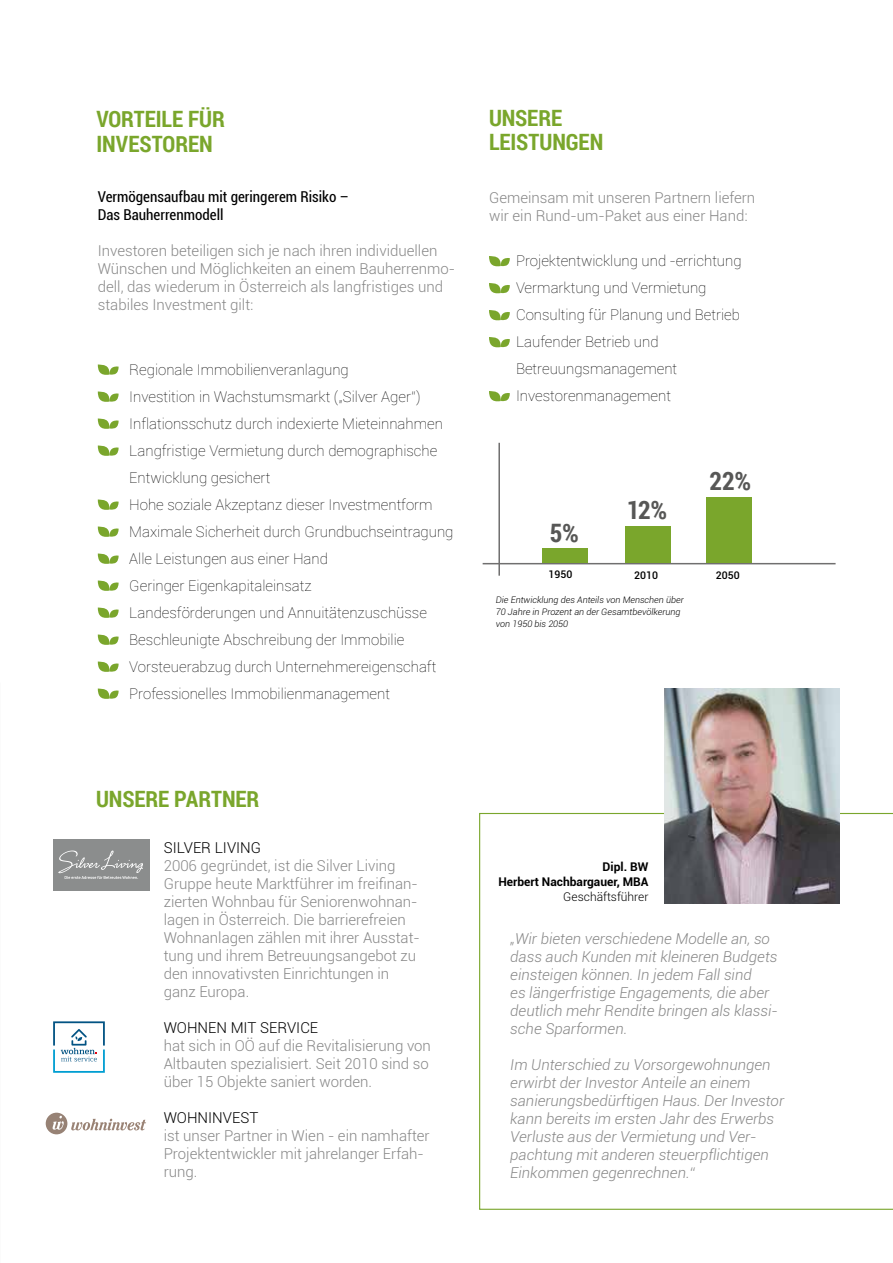
<style>
.page{position:relative;width:893px;height:1263px;background:#fff}
.page>*{position:absolute;margin:0;border:0;box-sizing:border-box;transform-origin:0 0}
.t1{font:700 25.35px "Roboto Condensed";color:#575756}
.t2{font:700 22.5px/24.6px "Roboto Condensed";color:#7aa62c}
.t3{font:300 15px/18px "Roboto";color:#878787}
.t4{font:100 15px/27px "Roboto";color:#000}
.t5{font:italic 300 15px/18px "Roboto";color:#878787}
.t6{font:condensed 15px/18px "Roboto";color:#000}
.t7{font:300 15px "Roboto";color:#000}
.t8{font:700 12px/15px "Roboto";color:#000;text-align:right}
.t9{font:300 12px "Roboto";color:#000}
.t10{font:500 10.5px "Roboto";color:#000}
.t11{font:italic 300 9px/12px "Roboto";color:#000}
</style>
<div class="page">
<svg style="left:479px;top:813px;width:414px;height:397px"></svg>
<svg style="left:489px;top:256px;width:21px;height:11px"></svg>
<svg style="left:489px;top:283px;width:21px;height:11px"></svg>
<svg style="left:489px;top:310px;width:21px;height:11px"></svg>
<svg style="left:489px;top:337px;width:21px;height:11px"></svg>
<svg style="left:489px;top:391px;width:21px;height:11px"></svg>
<svg style="left:98px;top:364px;width:21px;height:11px"></svg>
<svg style="left:98px;top:391px;width:21px;height:11px"></svg>
<svg style="left:98px;top:418px;width:21px;height:11px"></svg>
<svg style="left:98px;top:445px;width:21px;height:11px"></svg>
<svg style="left:98px;top:499px;width:21px;height:11px"></svg>
<svg style="left:98px;top:526px;width:21px;height:11px"></svg>
<svg style="left:98px;top:553px;width:21px;height:11px"></svg>
<svg style="left:98px;top:580px;width:21px;height:11px"></svg>
<svg style="left:98px;top:607px;width:21px;height:11px"></svg>
<svg style="left:98px;top:634px;width:21px;height:11px"></svg>
<svg style="left:98px;top:661px;width:21px;height:11px"></svg>
<svg style="left:98px;top:688px;width:21px;height:11px"></svg>
<div style="left:53px;top:839px;width:97px;height:51px;background:#8b8d8d"></div>
<svg style="left:58px;top:850px;width:84px;height:29px"></svg>
<img style="left:664px;top:689px;width:176px;height:215px">
<svg style="left:53px;top:1021px;width:52px;height:52px"></svg>
<hr style="left:498px;top:443px;width:2px;height:133px;background:#706f6f">
<hr style="left:483px;top:563px;width:353px;height:1px;background:#706f6f">
<div style="left:625px;top:526px;width:46px;height:37px;background:#7aa62c"></div>
<div style="left:706px;top:497px;width:46px;height:66px;background:#7aa62c"></div>
<div style="left:542px;top:548px;width:46px;height:15px;background:#7aa62c"></div>
<svg style="left:46px;top:1113px;width:100px;height:21px"></svg>
<h2 class="t2" style="left:96px;top:106px;width:130px">VORTEILE FÜR<br>INVESTOREN</h2>
<p class="t6" style="left:98px;top:187px;width:252px">Vermögensaufbau mit geringerem Risiko –<br>Das Bauherrenmodell</p>
<p class="t3" style="left:98px;top:241px;width:359px">Investoren beteiligen sich je nach ihren individuellen Wünschen und Möglichkeiten an einem Bauherrenmo&shy;dell, das wiederum in Österreich als langfristiges und stabiles Investment gilt:</p>
<p class="t4" style="left:129px;top:355px;width:326px">Regionale Immobilienveranlagung<br>Investition in Wachstumsmarkt („Silver Ager“)<br>Inflationsschutz durch indexierte Mieteinnahmen Langfristige Vermietung durch demographische Entwicklung gesichert<br>Hohe soziale Akzeptanz dieser Investmentform Maximale Sicherheit durch Grundbuchseintragung Alle Leistungen aus einer Hand<br>Geringer Eigenkapitaleinsatz<br>Landesförderungen und Annuitätenzuschüsse Beschleunigte Abschreibung der Immobilie Vorsteuerabzug durch Unternehmereigenschaft Professionelles Immobilienmanagement</p>
<h2 class="t2" style="left:489px;top:104px;width:116px">UNSERE<br>LEISTUNGEN</h2>
<p class="t3" style="left:489px;top:188px;width:268px">Gemeinsam mit unseren Partnern liefern wir ein Rund-um-Paket aus einer Hand:</p>
<p class="t4" style="left:516px;top:247px;width:227px">Projektentwicklung und -errichtung<br>Vermarktung und Vermietung<br>Consulting für Planung und Betrieb<br>Laufender Betrieb und<br>Betreuungsmanagement<br>Investorenmanagement</p>
<h1 class="t1" style="left:550px;top:515px;width:30px">5%</h1>
<h1 class="t1" style="left:627px;top:492px;width:42px">12%</h1>
<h1 class="t1" style="left:710px;top:463px;width:43px">22%</h1>
<p class="t10" style="left:549px;top:567px;width:25px">1950</p>
<p class="t10" style="left:634px;top:568px;width:25px">2010</p>
<p class="t10" style="left:716px;top:568px;width:25px">2050</p>
<p class="t11" style="left:496px;top:593px;width:190px">Die Entwicklung des Anteils von Menschen über<br>70 Jahre in Prozent an der Gesamtbevölkerung von 1950 bis 2050</p>
<h2 class="t2" style="left:96px;top:786px;width:165px">UNSERE PARTNER</h2>
<p class="t7" style="left:164px;top:837px;width:99px">SILVER LIVING</p>
<p class="t3" style="left:164px;top:856px;width:258px">2006 gegründet, ist die Silver Living Gruppe heute Marktführer im freifinan&shy;zierten Wohnbau für Seniorenwohnan&shy;lagen in Österreich. Die barrierefreien Wohnanlagen zählen mit ihrer Ausstat&shy;tung und ihrem Betreuungsangebot zu den innovativsten Einrichtungen in ganz Europa.</p>
<p class="t7" style="left:164px;top:1017px;width:156px">WOHNEN MIT SERVICE</p>
<p class="t3" style="left:164px;top:1036px;width:269px">hat sich in OÖ auf die Revitalisierung von<br>Altbauten spezialisiert. Seit 2010 sind so über 15 Objekte saniert worden.</p>
<p class="t7" style="left:164px;top:1107px;width:96px">WOHNINVEST</p>
<p class="t3" style="left:164px;top:1126px;width:268px">ist unser Partner in Wien - ein namhafter<br>Projektentwickler mit jahrelanger Erfah&shy;rung.</p>
<p class="t8" style="left:498px;top:859px;width:151px">Dipl. BW<br>Herbert Nachbargauer, MBA</p>
<p class="t9" style="left:563px;top:889px;width:87px">Geschäftsführer</p>
<p class="t5" style="left:510px;top:929px;width:269px">„Wir bieten verschiedene Modelle an, so dass auch Kunden mit kleineren Budgets einsteigen können. In jedem Fall sind<br>es längerfristige Engagements, die aber deutlich mehr Rendite bringen als klassi&shy;sche Sparformen.</p>
<p class="t5" style="left:510px;top:1055px;width:275px">Im Unterschied zu Vorsorgewohnungen erwirbt der Investor Anteile an einem sanierungsbedürftigen Haus. Der Investor kann bereits im ersten Jahr des Erwerbs Verluste aus der Vermietung und Ver&shy;pachtung mit anderen steuerpflichtigen Einkommen gegenrechnen.“</p>
</div>
